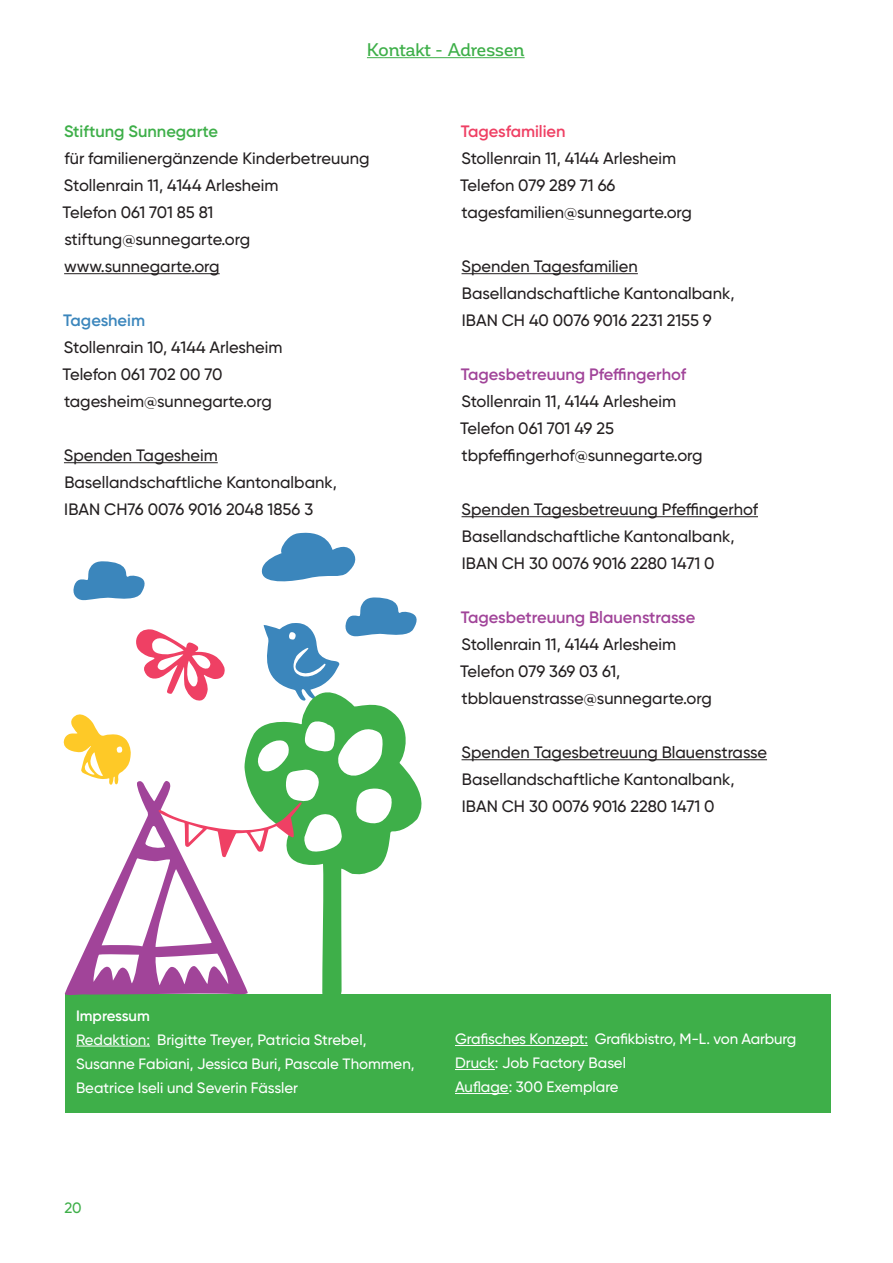
<style>
.page{position:relative;width:893px;height:1263px;background:#fff}
.page>*{position:absolute;margin:0;border:0;box-sizing:border-box;transform-origin:0 0}
.t1{font:500 18px "Corporative";letter-spacing:-.03em;color:#3eaf49}
.t2{font:500 16.5px/27px "Gilroy";color:#231f20}
.t3{font:600 16.5px "Gilroy";color:#a14499}
.t4{font:600 16.5px "Gilroy";color:#3eaf49}
.t5{font:600 16.5px "Gilroy";color:#ef4064}
.t6{font:600 16.5px "Gilroy";color:#3b86bc}
.t7{font:500 15px/24px "Gilroy";color:#fff}
.t8{font:600 15px "Gilroy";letter-spacing:-.005em;color:#fff}
.t9{font:500 15px "Gilroy";color:#3eaf49}
</style>
<div class="page">
<svg style="left:367px;top:57px;width:158px;height:2px"></svg>
<hr style="left:64px;top:273px;width:156px;height:1px;background:#231f20">
<hr style="left:64px;top:462px;width:154px;height:1px;background:#231f20">
<hr style="left:462px;top:273px;width:176px;height:1px;background:#231f20">
<hr style="left:462px;top:516px;width:296px;height:1px;background:#231f20">
<hr style="left:462px;top:759px;width:305px;height:1px;background:#231f20">
<div style="left:65px;top:994px;width:765px;height:118px;background:#3eaf49"></div>
<hr style="left:455px;top:1045px;width:133px;height:1px;background:#fff">
<hr style="left:455px;top:1069px;width:40px;height:1px;background:#fff">
<hr style="left:455px;top:1093px;width:54px;height:1px;background:#fff">
<hr style="left:76px;top:1046px;width:74px;height:1px;background:#fff">
<svg style="left:303px;top:701px;width:119px;height:293px"></svg>
<svg style="left:63px;top:714px;width:240px;height:282px"></svg>
<svg style="left:136px;top:629px;width:89px;height:72px"></svg>
<svg style="left:261px;top:532px;width:95px;height:50px"></svg>
<svg style="left:263px;top:597px;width:154px;height:104px"></svg>
<svg style="left:73px;top:561px;width:72px;height:39px"></svg>
<p class="t1" style="left:367px;top:40px;width:159px">Kontakt - Adressen</p>
<p class="t4" style="left:64px;top:121px;width:156px">Stiftung Sunnegarte</p>
<p class="t2" style="left:63px;top:145px;width:308px">für familienergänzende Kinderbetreuung<br>Stollenrain 11, 4144 Arlesheim<br>Telefon 061 701 85 81 stiftung@sunnegarte.org www.sunnegarte.org</p>
<p class="t6" style="left:63px;top:310px;width:83px">Tagesheim</p>
<p class="t2" style="left:63px;top:334px;width:221px">Stollenrain 10, 4144 Arlesheim<br>Telefon 061 702 00 70 tagesheim@sunnegarte.org</p>
<p class="t2" style="left:64px;top:442px;width:274px">Spenden Tagesheim<br>Basellandschaftliche Kantonalbank,<br>IBAN CH76 0076 9016 2048 1856 3</p>
<p class="t5" style="left:461px;top:121px;width:106px">Tagesfamilien</p>
<p class="t2" style="left:460px;top:145px;width:233px">Stollenrain 11, 4144 Arlesheim<br>Telefon 079 289 71 66 tagesfamilien@sunnegarte.org</p>
<p class="t2" style="left:462px;top:253px;width:274px">Spenden Tagesfamilien<br>Basellandschaftliche Kantonalbank,<br>IBAN CH 40 0076 9016 2231 2155 9</p>
<p class="t3" style="left:461px;top:364px;width:227px">Tagesbetreuung Pfeffingerhof</p>
<p class="t2" style="left:460px;top:388px;width:244px">Stollenrain 11, 4144 Arlesheim<br>Telefon 061 701 49 25 tbpfeffingerhof@sunnegarte.org</p>
<p class="t2" style="left:462px;top:496px;width:298px">Spenden Tagesbetreuung Pfeffingerhof<br>Basellandschaftliche Kantonalbank,<br>IBAN CH 30 0076 9016 2280 1471 0</p>
<p class="t3" style="left:461px;top:607px;width:236px">Tagesbetreuung Blauenstrasse</p>
<p class="t2" style="left:460px;top:631px;width:253px">Stollenrain 11, 4144 Arlesheim<br>Telefon 079 369 03 61, tbblauenstrasse@sunnegarte.org</p>
<p class="t2" style="left:462px;top:739px;width:307px">Spenden Tagesbetreuung Blauenstrasse<br>Basellandschaftliche Kantonalbank,<br>IBAN CH 30 0076 9016 2280 1471 0</p>
<p class="t8" style="left:76px;top:1006px;width:75px">Impressum</p>
<p class="t7" style="left:76px;top:1027px;width:340px">Redaktion: Brigitte Treyer, Patricia Strebel,<br>Susanne Fabiani, Jessica Buri, Pascale Thommen,<br>Beatrice Iseli und Severin Fässler</p>
<p class="t7" style="left:455px;top:1027px;width:343px">Grafisches Konzept: Grafikbistro, M-L. von Aarburg<br>Druck: Job Factory Basel<br>Auflage: 300 Exemplare</p>
<p class="t9" style="left:64px;top:1198px;width:19px">20</p>
</div>
